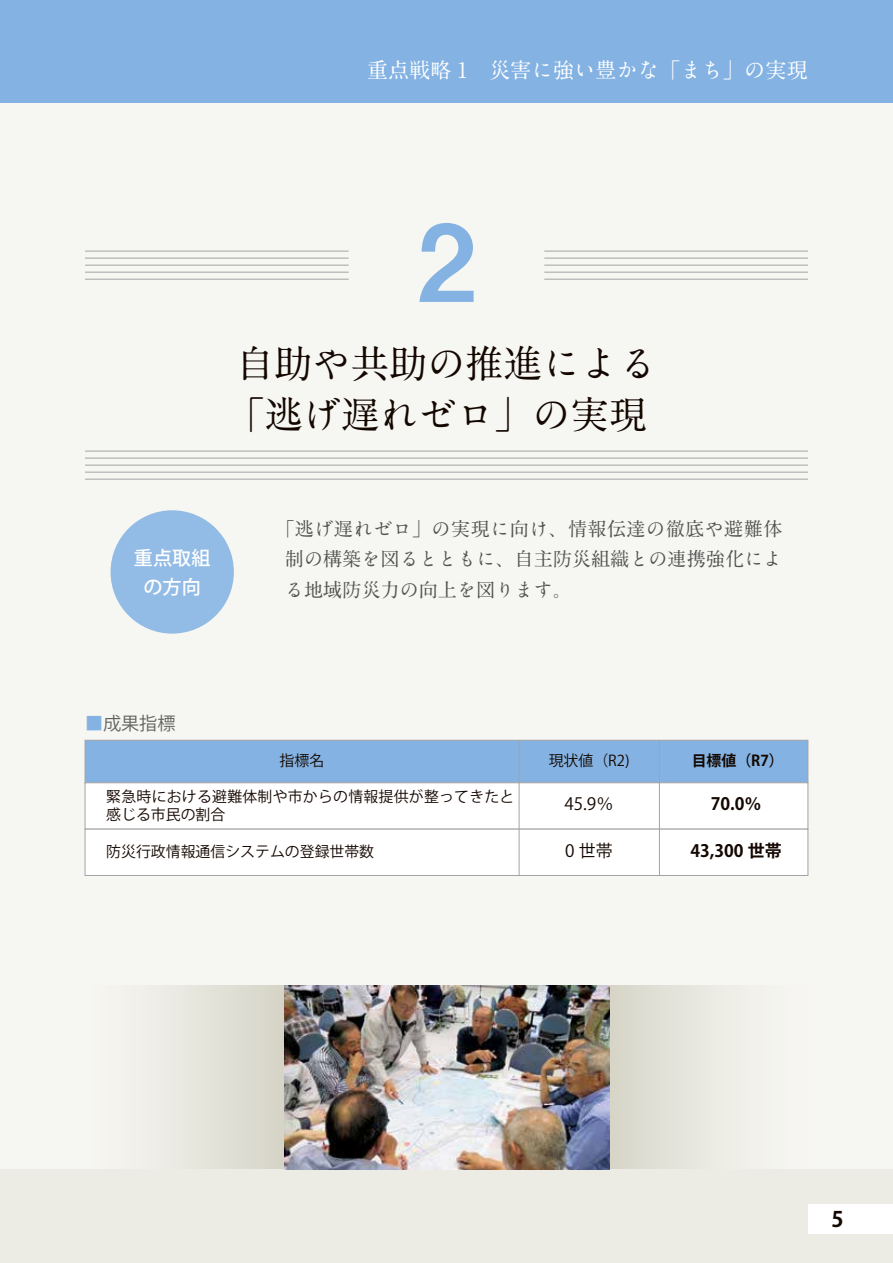
<style>
.page{position:relative;width:893px;height:1263px;background:#f6f6f2}
.page>*{position:absolute;margin:0;border:0;box-sizing:border-box;transform-origin:0 0}
.t1{font:106.35px "Midashi Go Pro MB31";color:#84b3e3}
.t2{font:700 38.25px/51px "A1 Mincho Std";color:#140700}
.t3{font:700 21.3px "A1 Mincho Std";color:#fff}
.t4{font:700 21.3px "Koz Go Pr 6 N";color:#140700}
.t5{font:700 19.2px/30.8px "A1 Mincho Std";color:#535353;text-align:justify}
.t6{font:500 19.2px/28.7px "Koz Go Pr 6 N";color:#fff;text-align:center}
.t7{font:18px "Koz Go Pr 6 N";color:#616161}
.t8{font:700 16.95px "Koz Go Pr 6 N";color:#140700}
.t9{font:16.95px "Koz Go Pr 6 N";color:#140700}
.t10{font:14.85px/18px "Koz Go Pr 6 N";color:#140700}
.t11{font:700 14.85px "Koz Go Pr 6 N";color:#140700}
.s1{color:#84b3e3}
</style>
<div class="page">
<svg style="left:153px;top:985px;width:581px;height:184px"></svg>
<div style="left:0;top:1169px;width:893px;height:94px;background:#edece4"></div>
<div style="left:0;top:0;width:893px;height:102px;background:#84b3e3"></div>
<div style="left:808px;top:1204px;width:85px;height:29px;background:#fff"></div>
<hr style="left:85px;top:251px;width:264px;height:1px;background:#a3a3a5">
<hr style="left:85px;top:258px;width:264px;height:1px;background:#a3a3a5">
<hr style="left:85px;top:265px;width:264px;height:1px;background:#a3a3a5">
<hr style="left:85px;top:272px;width:264px;height:1px;background:#a3a3a5">
<hr style="left:85px;top:279px;width:264px;height:1px;background:#a3a3a5">
<hr style="left:544px;top:251px;width:264px;height:1px;background:#a3a3a5">
<hr style="left:544px;top:258px;width:264px;height:1px;background:#a3a3a5">
<hr style="left:544px;top:265px;width:264px;height:1px;background:#a3a3a5">
<hr style="left:544px;top:272px;width:264px;height:1px;background:#a3a3a5">
<hr style="left:544px;top:279px;width:264px;height:1px;background:#a3a3a5">
<hr style="left:85px;top:451px;width:723px;height:1px;background:#a3a3a5">
<hr style="left:85px;top:458px;width:723px;height:1px;background:#a3a3a5">
<hr style="left:85px;top:465px;width:723px;height:1px;background:#a3a3a5">
<hr style="left:85px;top:472px;width:723px;height:1px;background:#a3a3a5">
<hr style="left:85px;top:479px;width:723px;height:1px;background:#a3a3a5">
<div style="left:111px;top:510px;width:123px;height:124px;background:#92bbe6;border-radius:50%"></div>
<div style="left:85px;top:740px;width:723px;height:43px;background:#84b3e3;border:1px solid #a3a3a5"></div>
<div style="left:85px;top:782px;width:723px;height:47px;background:#fff;border:1px solid #a3a3a5"></div>
<div style="left:85px;top:829px;width:723px;height:47px;background:#fff;border:1px solid #a3a3a5"></div>
<hr style="left:519px;top:740px;width:1px;height:135px;background:#a3a3a5">
<hr style="left:659px;top:740px;width:1px;height:135px;background:#a3a3a5">
<img style="left:285px;top:985px;width:325px;height:184px">
<p class="t3" style="left:367px;top:53px;width:443px">重点戦略 1　災害に強い豊かな「まち」の実現</p>
<h1 class="t1" style="left:417px;top:177px;width:61px">2</h1>
<h2 class="t2" style="left:226px;top:333px;width:432px">自助や共助の推進による「逃げ遅れゼロ」の実現</h2>
<p class="t6" style="left:134px;top:544px;width:78px">重点取組の方向</p>
<p class="t5" style="left:285px;top:510px;width:499px;text-indent:-10px">「逃げ遅れゼロ」の実現に向け、情報伝達の徹底や避難体制の構築を図るとともに、自主防災組織との連携強化による地域防災力の向上を図ります。</p>
<p class="t7" style="left:85px;top:713px;width:92px"><span class="s1">■</span>成果指標</p>
<p class="t10" style="left:280px;top:752px;width:46px">指標名</p>
<p class="t10" style="left:549px;top:752px;width:82px">現状値（R2)</p>
<p class="t11" style="left:692px;top:752px;width:94px">目標値（R7）</p>
<p class="t10" style="left:106px;top:788px;width:410px">緊急時における避難体制や市からの情報提供が整ってきたと感じる市民の割合</p>
<p class="t10" style="left:106px;top:843px;width:269px">防災行政情報通信システムの登録世帯数</p>
<p class="t9" style="left:564px;top:794px;width:50px">45.9％</p>
<p class="t9" style="left:565px;top:841px;width:49px">0 世帯</p>
<p class="t8" style="left:711px;top:794px;width:52px">70.0％</p>
<p class="t8" style="left:690px;top:841px;width:93px">43,300 世帯</p>
<p class="t4" style="left:832px;top:1207px;width:14px">5</p>
</div>
